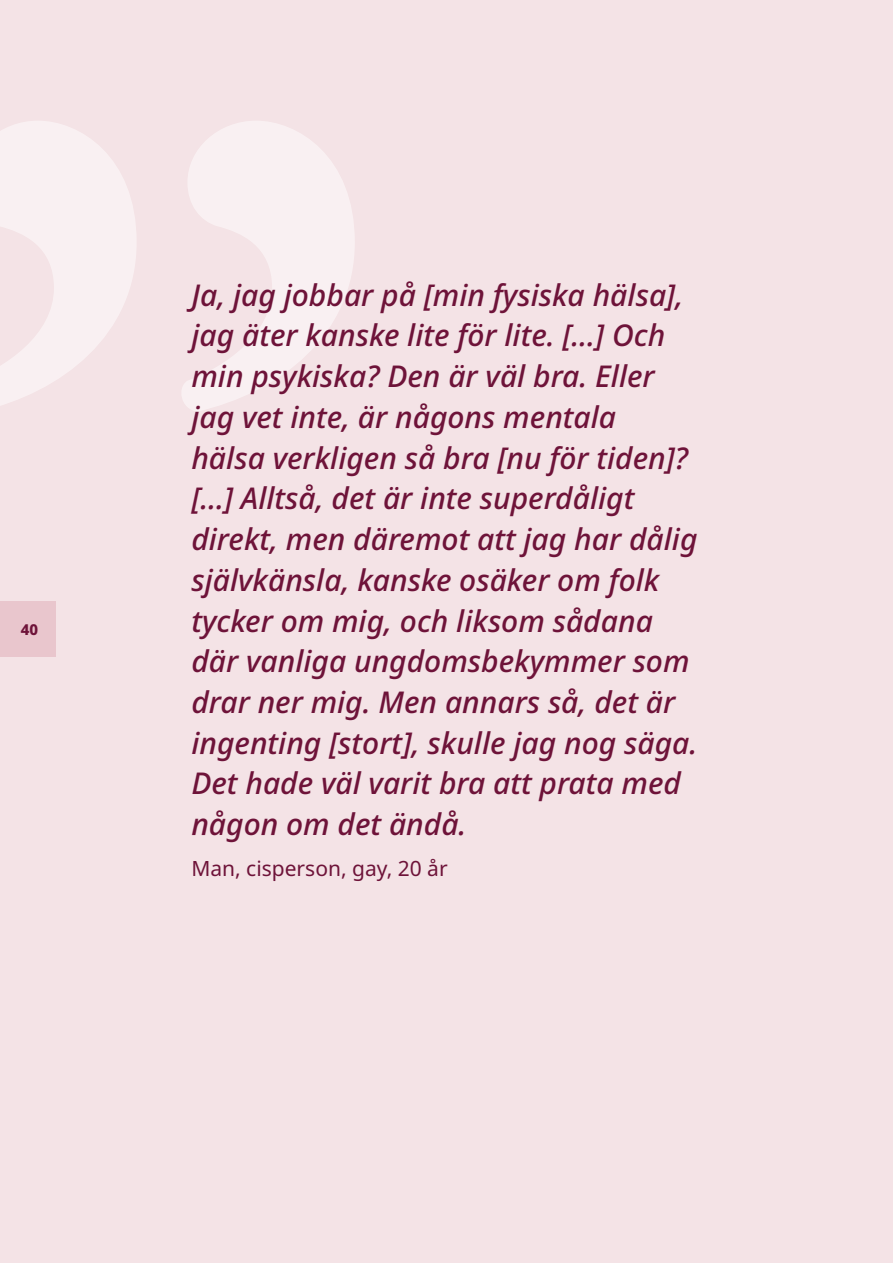
<style>
.page{position:relative;width:893px;height:1263px;background:#f4e3e6}
.page>*{position:absolute;margin:0;border:0;box-sizing:border-box;transform-origin:0 0}
.BRÖDTEXT-P{font:italic 500 30px/40.8px "Noto Sans";color:#6e1339}
.BRÖDTEXT-P-2{font:21px "Noto Sans";color:#6e1339}
.t1{font:800 15px "Noto Sans";color:#6e1339}
</style>
<div class="page">
<div style="left:0;top:602px;width:55px;height:55px;background:#e9c6cd"></div>
<svg style="left:0;top:121px;width:355px;height:290px;fill:#f9f0f2"></svg>
<p class="t1" style="left:21px;top:618px;width:19px">40</p>
<p class="BRÖDTEXT-P" style="left:191px;top:275px;width:508px">Ja, jag jobbar på [min fysiska hälsa], jag äter kanske lite för lite. […] Och min psykiska? Den är väl bra. Eller jag vet inte, är någons mentala<br>hälsa verkligen så bra [nu för tiden]? […] Alltså, det är inte superdåligt direkt, men däremot att jag har dålig självkänsla, kanske osäker om folk tycker om mig, och liksom sådana där vanliga ungdomsbekymmer som drar ner mig. Men annars så, det är ingenting [stort], skulle jag nog säga.<br>Det hade väl varit bra att prata med någon om det ändå.</p>
<p class="BRÖDTEXT-P-2" style="left:191px;top:853px;width:258px">Man, cisperson, gay, 20 år</p>
</div>
